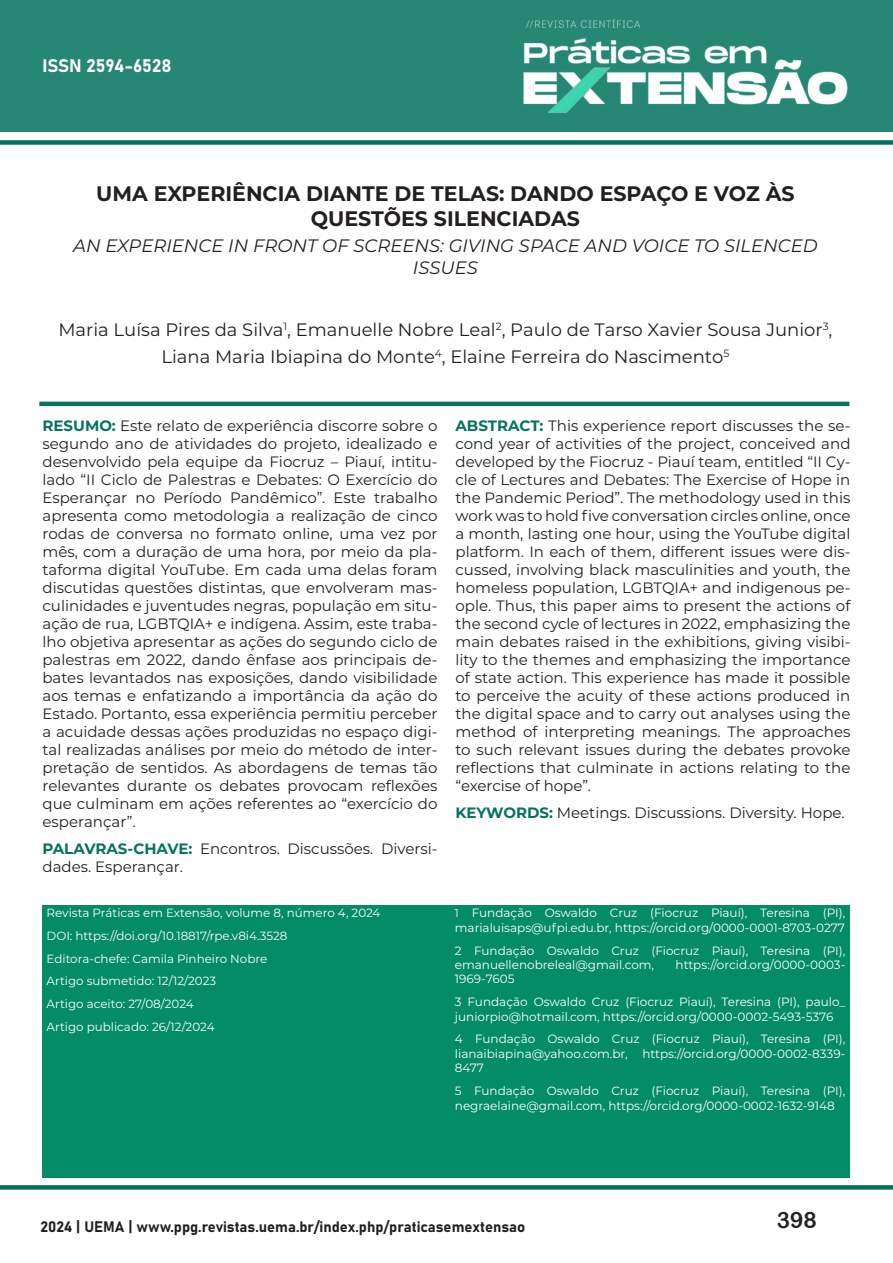
<style>
.page{position:relative;width:893px;height:1263px;background:#fff}
.page>*{position:absolute;margin:0;border:0;box-sizing:border-box;transform-origin:0 0}
.t1{font:22.5px "Arial Rounded MT Bold";color:#222}
.t2{font:700 21px/25.2px "Montserrat";color:#231f20;text-align:center}
.t3{font:18px/27px "Montserrat";color:#231f20;text-align:center}
.t4{font:italic 18px/21.6px "Montserrat";color:#231f20;text-align:center}
.t5{font:18px "Bahnschrift";color:#fff}
.t6{font:15px/18px "Montserrat";color:#231f20;text-align:justify}
.t7{font:15px "Bahnschrift";color:#231f20}
.t8{font:12px/14.4px "Montserrat";color:#fff}
.t9{font:11.85px/22.6px "Montserrat";color:#fff}
.s1{font-weight:700;color:#03735e}
.s2{font-size:11.25px}
</style>
<div class="page">
<div style="left:0;top:0;width:893px;height:132px;background:#268775"></div>
<img style="left:523px;top:18px;width:325px;height:95px">
<div style="left:0;top:140px;width:893px;height:5px;background:#03735e"></div>
<svg style="left:0;top:1185px;width:893px;height:4px;background:#0b7763"></svg>
<div style="left:43px;top:906px;width:807px;height:272px;background:#038c65"></div>
<hr style="left:39px;top:402px;width:810px;height:4px;background:#03735e">
<p class="t5" style="left:43px;top:52px;width:130px">ISSN 2594-6528</p>
<h2 class="t2" style="left:96px;top:180px;width:700px">UMA EXPERIÊNCIA DIANTE DE TELAS: DANDO ESPAÇO E VOZ ÀS<br>QUESTÕES SILENCIADAS</h2>
<p class="t4" style="left:73px;top:234px;width:746px">AN EXPERIENCE IN FRONT OF SCREENS: GIVING SPACE AND VOICE TO SILENCED<br>ISSUES</p>
<p class="t3" style="left:58px;top:316px;width:775px">Maria Luísa Pires da Silva<sup>1</sup>, Emanuelle Nobre Leal<sup>2</sup>, Paulo de Tarso Xavier Sousa Junior<sup>3</sup>,<br>Liana Maria Ibiapina do Monte<sup>4</sup>, Elaine Ferreira do Nascimento<sup>5</sup></p>
<p class="t6" style="left:43px;top:416px;width:396px"><span class="s1">RESUMO:</span> Este relato de experiência discorre sobre o segundo ano de atividades do projeto, idealizado e desenvolvido pela equipe da Fiocruz – Piauí, intitu&shy;lado “II Ciclo de Palestras e Debates: O Exercício do Esperançar no Período Pandêmico”. Este trabalho apresenta como metodologia a realização de cinco rodas de conversa no formato online, uma vez por mês, com a duração de uma hora, por meio da pla&shy;taforma digital YouTube. Em cada uma delas foram discutidas questões distintas, que envolveram mas&shy;culinidades e juventudes negras, população em situ&shy;ação de rua, LGBTQIA+ e indígena. Assim, este traba&shy;lho objetiva apresentar as ações do segundo ciclo de palestras em 2022, dando ênfase aos principais de&shy;bates levantados nas exposições, dando visibilidade aos temas e enfatizando a importância da ação do Estado. Portanto, essa experiência permitiu perceber a acuidade dessas ações produzidas no espaço digi&shy;tal realizadas análises por meio do método de inter&shy;pretação de sentidos. As abordagens de temas tão relevantes durante os debates provocam reflexões que culminam em ações referentes ao “exercício do esperançar”.</p>
<p class="t6" style="left:43px;top:839px;width:396px"><span class="s1">PALAVRAS-CHAVE:</span> Encontros. Discussões. Diversi&shy;dades. Esperançar.</p>
<p class="t6" style="left:455px;top:416px;width:396px"><span class="s1">ABSTRACT:</span> This experience report discusses the se&shy;cond year of activities of the project, conceived and developed by the Fiocruz - Piauí team, entitled “II Cy&shy;cle of Lectures and Debates: The Exercise of Hope in the Pandemic Period”. The methodology used in this work was to hold five conversation circles online, once a month, lasting one hour, using the YouTube digital platform. In each of them, different issues were dis&shy;cussed, involving black masculinities and youth, the homeless population, LGBTQIA+ and indigenous pe&shy;ople. Thus, this paper aims to present the actions of the second cycle of lectures in 2022, emphasizing the main debates raised in the exhibitions, giving visibi&shy;lity to the themes and emphasizing the importance of state action. This experience has made it possible to perceive the acuity of these actions produced in the digital space and to carry out analyses using the method of interpreting meanings. The approaches to such relevant issues during the debates provoke reflections that culminate in actions relating to the “exercise of hope”.</p>
<p class="t6" style="left:455px;top:803px;width:391px"><span class="s1">KEYWORDS:</span> Meetings. Discussions. Diversity. Hope.</p>
<p class="t9" style="left:47px;top:901px;width:335px">Revista Práticas em Extensão, volume 8, número 4, 2024<br>DOI: https://doi.org/10.18817/rpe.v8i4.3528<br>Editora-chefe: Camila Pinheiro Nobre<br>Artigo submetido: 12/12/2023<br>Artigo aceito: 27/08/2024<br>Artigo publicado: 26/12/2024</p>
<p class="t8" style="left:455px;top:905px;width:392px"><span class="s2">1</span> Fundação Oswaldo Cruz (Fiocruz Piauí), Teresina (PI), marialuisaps@ufpi.edu.br, https://orcid.org/0000-0001-8703-0277</p>
<p class="t8" style="left:455px;top:943px;width:392px">2 Fundação Oswaldo Cruz (Fiocruz Piauí), Teresina (PI), emanuellenobreleal@gmail.com,</p>
<p class="t8" style="left:676px;top:957px;width:171px">https://orcid.org/0000-0003-</p>
<p class="t8" style="left:455px;top:967px;width:392px;line-height:22.8px">1969-7605<br>3 Fundação Oswaldo Cruz (Fiocruz Piauí), Teresina (PI), paulo_</p>
<p class="t8" style="left:455px;top:1004px;width:392px;line-height:22.8px">juniorpio@hotmail.com, https://orcid.org/0000-0002-5493-5376<br>4 Fundação Oswaldo Cruz (Fiocruz Piauí), Teresina (PI),</p>
<p class="t8" style="left:455px;top:1046px;width:392px">lianaibiapina@yahoo.com.br, https://orcid.org/0000-0002-8339-<br>8477</p>
<p class="t8" style="left:455px;top:1083px;width:392px">5 Fundação Oswaldo Cruz (Fiocruz Piauí), Teresina (PI), negraelaine@gmail.com, https://orcid.org/0000-0002-1632-9148</p>
<p class="t7" style="left:40px;top:1215px;width:486px">2024 | UEMA | www.ppg.revistas.uema.br/index.php/praticasemextensao</p>
<h1 class="t1" style="left:777px;top:1206px;width:42px">398</h1>
</div>
